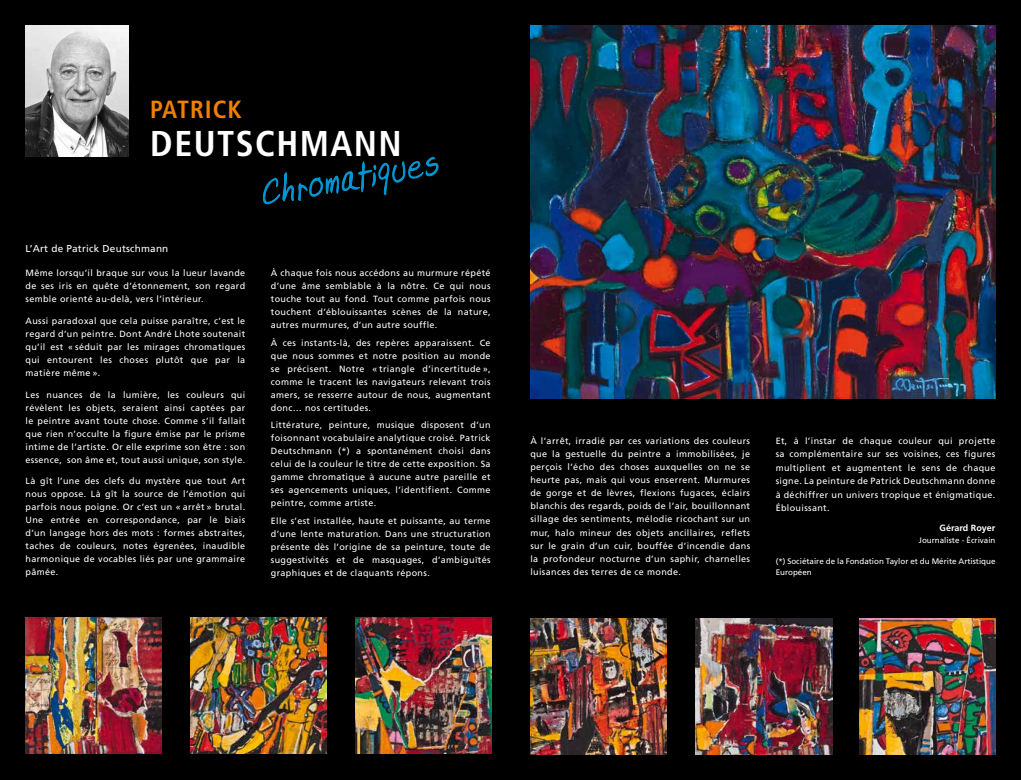
<style>
.page{position:relative;width:1021px;height:780px;background:#fff}
.page>*{position:absolute;margin:0;border:0;box-sizing:border-box;transform-origin:0 0}
.t1{font:700 condensed 35.8px "Frutiger LT Std";letter-spacing:.04em;color:#fff}
.t2{font:700 condensed 24.8px "Frutiger LT Std";letter-spacing:.04em;color:#ee7f00}
.t3{font:10px "Frutiger";letter-spacing:.02em;color:#fff}
.t4{font:9px/13px "Frutiger";letter-spacing:.04em;color:#fff;text-align:justify}
.t5{font:700 9px "Frutiger";color:#fff}
.t6{font:8px/11px "Frutiger";color:#fff}
</style>
<div class="page">
<div style="left:0;top:0;width:1020px;height:780px;background:#000"></div>
<img style="left:530px;top:26px;width:465px;height:372px">
<img style="left:26px;top:617px;width:136px;height:136px">
<img style="left:355px;top:617px;width:136px;height:136px">
<img style="left:696px;top:618px;width:136px;height:136px">
<img style="left:190px;top:617px;width:136px;height:136px">
<img style="left:530px;top:618px;width:136px;height:136px">
<img style="left:859px;top:618px;width:136px;height:136px">
<img style="left:26px;top:26px;width:103px;height:130px">
<svg style="left:262px;top:157px;width:176px;height:48px"></svg>
<h2 class="t2" style="left:150px;top:94px;width:93px">PATRICK</h2>
<h1 class="t1" style="left:150px;top:122px;width:253px">DEUTSCHMANN</h1>
<p class="t3" style="left:26px;top:243px;width:144px">L’Art de Patrick Deutschmann</p>
<p class="t4" style="left:26px;top:267px;width:221px">Même lorsqu’il braque sur vous la lueur lavande de ses iris en quête d’étonnement, son regard semble orienté au-delà, vers l’intérieur.</p>
<p class="t4" style="left:26px;top:314px;width:221px">Aussi paradoxal que cela puisse paraître, c’est le regard d’un peintre. Dont André Lhote soutenait qu’il est « séduit par les mirages chromatiques qui entourent les choses plutôt que par la matière même ».</p>
<p class="t4" style="left:26px;top:388px;width:221px">Les nuances de la lumière, les couleurs qui révèlent les objets, seraient ainsi captées par le peintre avant toute chose. Comme s’il fallait que rien n’occulte la figure émise par le prisme intime de l’artiste. Or elle exprime son être : son essence, son âme et, tout aussi unique, son style.</p>
<p class="t4" style="left:26px;top:474px;width:221px">Là gît l’une des clefs du mystère que tout Art nous oppose. Là gît la source de l’émotion qui parfois nous poigne. Or c’est un « arrêt » brutal.<br>Une entrée en correspondance, par le biais d’un langage hors des mots : formes abstraites, taches de couleurs, notes égrenées, inaudible harmonique de vocables liés par une grammaire pâmée.</p>
<p class="t4" style="left:271px;top:267px;width:221px">À chaque fois nous accédons au murmure répété d’une âme semblable à la nôtre. Ce qui nous touche tout au fond. Tout comme parfois nous touchent d’éblouissantes scènes de la nature, autres murmures, d’un autre souffle.</p>
<p class="t4" style="left:271px;top:336px;width:221px">À ces instants-là, des repères apparaissent. Ce que nous sommes et notre position au monde se précisent. Notre « triangle d’incertitude », comme le tracent les navigateurs relevant trois amers, se resserre autour de nous, augmentant donc… nos certitudes.</p>
<p class="t4" style="left:271px;top:418px;width:221px">Littérature, peinture, musique disposent d’un foisonnant vocabulaire analytique croisé. Patrick Deutschmann (*) a spontanément choisi dans celui de la couleur le titre de cette exposition. Sa gamme chromatique à aucune autre pareille et ses agencements uniques, l’identifient. Comme peintre, comme artiste.</p>
<p class="t4" style="left:271px;top:514px;width:221px">Elle s’est installée, haute et puissante, au terme d’une lente maturation. Dans une structuration présente dès l’origine de sa peinture, toute de suggestivités et de masquages, d’ambiguïtés graphiques et de claquants répons.</p>
<p class="t4" style="left:530px;top:434px;width:221px">À l’arrêt, irradié par ces variations des couleurs que la gestuelle du peintre a immobilisées, je perçois l’écho des choses auxquelles on ne se heurte pas, mais qui vous enserrent. Murmures de gorge et de lèvres, flexions fugaces, éclairs blanchis des regards, poids de l’air, bouillonnant sillage des sentiments, mélodie ricochant sur un mur, halo mineur des objets ancillaires, reflets sur le grain d’un cuir, bouffée d’incendie dans la profondeur nocturne d’un saphir, charnelles luisances des terres de ce monde.</p>
<p class="t4" style="left:775px;top:434px;width:221px;line-height:13.5px">Et, à l’instar de chaque couleur qui projette sa complémentaire sur ses voisines, ces figures multiplient et augmentent le sens de chaque signe. La peinture de Patrick Deutschmann donne à déchiffrer un univers tropique et énigmatique.<br>Éblouissant.</p>
<p class="t5" style="left:939px;top:522px;width:57px">Gérard Royer</p>
<p class="t6" style="left:918px;top:534px;width:78px">Journaliste - Écrivain</p>
<p class="t6" style="left:775px;top:555px;width:221px">(*) Sociétaire de la Fondation Taylor et du Mérite Artistique<br>Européen</p>
</div>
